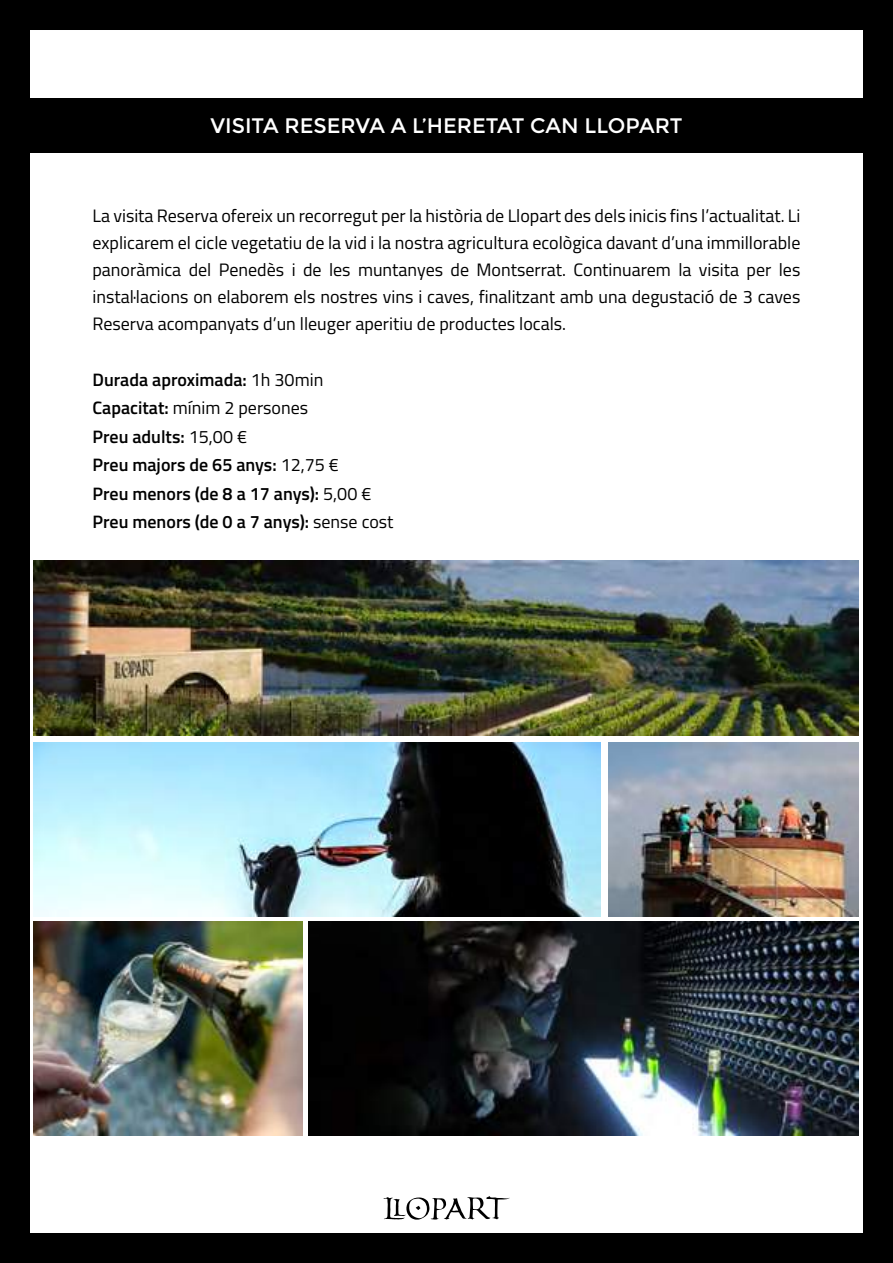
<style>
.page{position:relative;width:893px;height:1263px;background:#fff}
.page>*{position:absolute;margin:0;border:0;box-sizing:border-box;transform-origin:0 0}
.t1{font:21px "Montserrat";color:#fff}
.t2{font:18px/27px "Titillium";color:#000;text-align:justify}
.t3{font:600 18px/28.5px "Titillium";color:#000}
.s1{font-weight:400}
</style>
<div class="page">
<div style="left:0;top:0;width:893px;height:1263px;border:30px solid #000"></div>
<div style="left:0;top:98px;width:893px;height:54px;background:#000"></div>
<img style="left:608px;top:742px;width:250px;height:174px">
<img style="left:308px;top:921px;width:550px;height:214px">
<svg style="left:383px;top:1196px;width:126px;height:24px"></svg>
<img style="left:34px;top:742px;width:567px;height:174px">
<img style="left:34px;top:921px;width:268px;height:214px">
<img style="left:34px;top:561px;width:824px;height:174px">
<p class="t1" style="left:211px;top:114px;width:473px">VISITA RESERVA A L’HERETAT CAN LLOPART</p>
<p class="t2" style="left:92px;top:201px;width:709px">La visita Reserva ofereix un recorregut per la història de Llopart des dels inicis fins l’actualitat. Li explicarem el cicle vegetatiu de la vid i la nostra agricultura ecològica davant d’una immillorable panoràmica del Penedès i de les muntanyes de Montserrat. Continuarem la visita per les instal·lacions on elaborem els nostres vins i caves, finalitzant amb una degustació de 3 caves Reserva acompanyats d’un lleuger aperitiu de productes locals.</p>
<p class="t3" style="left:92px;top:364px;width:303px">Durada aproximada: <span class="s1">1h 30min<br></span>Capacitat: <span class="s1">mínim 2 persones<br></span>Preu adults: <span class="s1">15,00 €<br></span>Preu majors de 65 anys: <span class="s1">12,75 €<br></span>Preu menors (de 8 a 17 anys): <span class="s1">5,00 €<br></span>Preu menors (de 0 a 7 anys): <span class="s1">sense cost</span></p>
</div>
